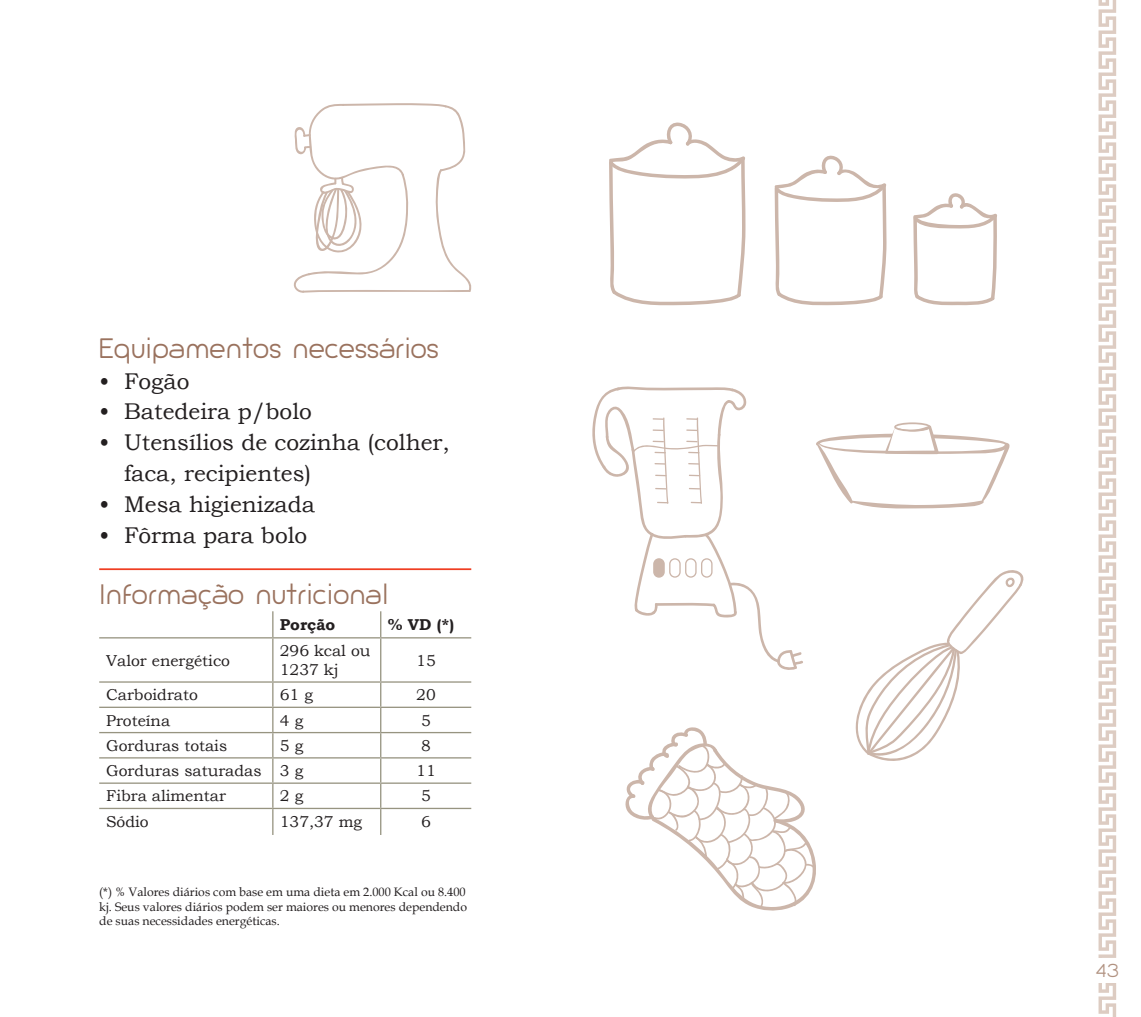
<style>
.page{position:relative;width:1141px;height:1017px;background:#fff}
.page>*{position:absolute;margin:0;border:0;box-sizing:border-box;transform-origin:0 0}
.t1{font:26.25px "Giorgio";color:#9a725e}
.t2{font:22.75px/30.8px "Bookman Old Style";color:#231f20}
.t3{font:17.5px "Giorgio";color:#b19281}
.t4{font:15.75px/18.9px "Bookman Old Style";color:#231f20}
.t5{font:700 15.75px "Bookman Old Style";color:#231f20}
.t6{font:12.25px/14.7px "Book Antiqua";color:#231f20;text-align:justify}
</style>
<div class="page">
<svg style="left:1098px;top:0;width:18px;height:1017px"></svg>
<div style="left:1074px;top:958px;width:67px;height:24px;background:#fff"></div>
<hr style="left:99px;top:568px;width:372px;height:2px;background:#ef3e22">
<svg style="left:592px;top:386px;width:211px;height:284px"></svg>
<svg style="left:272px;top:611px;width:1px;height:26px"></svg>
<svg style="left:380px;top:611px;width:1px;height:26px"></svg>
<hr style="left:99px;top:637px;width:174px;height:1px;background:#979481">
<hr style="left:273px;top:637px;width:108px;height:1px;background:#979481">
<hr style="left:272px;top:638px;width:1px;height:43px;background:#979481">
<hr style="left:381px;top:637px;width:90px;height:1px;background:#979481">
<hr style="left:380px;top:638px;width:1px;height:43px;background:#979481">
<hr style="left:99px;top:681px;width:174px;height:2px;background:#979481">
<hr style="left:273px;top:681px;width:108px;height:2px;background:#979481">
<hr style="left:381px;top:681px;width:90px;height:2px;background:#979481">
<hr style="left:99px;top:707px;width:174px;height:1px;background:#979481">
<hr style="left:273px;top:707px;width:108px;height:1px;background:#979481">
<hr style="left:381px;top:707px;width:90px;height:1px;background:#979481">
<hr style="left:99px;top:732px;width:174px;height:1px;background:#979481">
<hr style="left:273px;top:732px;width:108px;height:1px;background:#979481">
<hr style="left:381px;top:732px;width:90px;height:1px;background:#979481">
<hr style="left:99px;top:757px;width:174px;height:1px;background:#979481">
<hr style="left:273px;top:757px;width:108px;height:1px;background:#979481">
<hr style="left:381px;top:757px;width:90px;height:1px;background:#979481">
<hr style="left:99px;top:782px;width:174px;height:2px;background:#979481">
<hr style="left:273px;top:782px;width:108px;height:2px;background:#979481">
<hr style="left:381px;top:782px;width:90px;height:2px;background:#979481">
<hr style="left:99px;top:808px;width:174px;height:1px;background:#979481">
<hr style="left:273px;top:808px;width:108px;height:1px;background:#979481">
<svg style="left:272px;top:683px;width:1px;height:152px"></svg>
<hr style="left:381px;top:808px;width:90px;height:1px;background:#979481">
<svg style="left:380px;top:683px;width:1px;height:152px"></svg>
<svg style="left:293px;top:103px;width:179px;height:190px"></svg>
<svg style="left:816px;top:422px;width:194px;height:87px"></svg>
<svg style="left:625px;top:727px;width:191px;height:184px"></svg>
<svg style="left:855px;top:570px;width:169px;height:191px"></svg>
<svg style="left:609px;top:122px;width:137px;height:184px"></svg>
<svg style="left:774px;top:155px;width:113px;height:151px"></svg>
<svg style="left:913px;top:193px;width:84px;height:113px"></svg>
<h1 class="t1" style="left:99px;top:332px;width:341px">Equipamentos necessários</h1>
<h2 class="t2" style="left:99px;top:366px;width:92px">• Fogão</h2>
<h2 class="t2" style="left:99px;top:396px;width:214px">• Batedeira p/bolo</h2>
<h2 class="t2" style="left:124px;top:427px;width:327px;text-indent:-25px">• Utensílios de cozinha (colher, faca, recipientes)</h2>
<h2 class="t2" style="left:99px;top:489px;width:217px">• Mesa higienizada</h2>
<h2 class="t2" style="left:99px;top:520px;width:210px">• Fôrma para bolo</h2>
<h1 class="t1" style="left:99px;top:578px;width:291px">Informação nutricional</h1>
<p class="t5" style="left:280px;top:613px;width:57px">Porção</p>
<p class="t5" style="left:388px;top:613px;width:68px">% VD (*)</p>
<p class="t4" style="left:106px;top:651px;width:125px">Valor energético</p>
<p class="t4" style="left:280px;top:641px;width:92px">296 kcal ou<br>1237 kj</p>
<p class="t4" style="left:416px;top:651px;width:21px">15</p>
<p class="t4" style="left:106px;top:686px;width:93px">Carboidrato</p>
<p class="t4" style="left:280px;top:686px;width:35px">61 g</p>
<p class="t4" style="left:416px;top:686px;width:21px">20</p>
<p class="t4" style="left:106px;top:711px;width:65px">Proteína</p>
<p class="t4" style="left:280px;top:711px;width:25px">4 g</p>
<p class="t4" style="left:421px;top:711px;width:11px">5</p>
<p class="t4" style="left:106px;top:736px;width:122px">Gorduras totais</p>
<p class="t4" style="left:280px;top:736px;width:25px">5 g</p>
<p class="t4" style="left:421px;top:736px;width:11px">8</p>
<p class="t4" style="left:106px;top:761px;width:198px">Gorduras saturadas 3 g</p>
<p class="t4" style="left:416px;top:761px;width:21px">11</p>
<p class="t4" style="left:106px;top:787px;width:121px">Fibra alimentar</p>
<p class="t4" style="left:280px;top:787px;width:25px">2 g</p>
<p class="t4" style="left:421px;top:787px;width:11px">5</p>
<p class="t4" style="left:106px;top:813px;width:44px">Sódio</p>
<p class="t4" style="left:280px;top:812px;width:84px">137,37 mg</p>
<p class="t4" style="left:421px;top:813px;width:11px">6</p>
<p class="t6" style="left:99px;top:884px;width:369px">(*) % Valores diários com base em uma dieta em 2.000 Kcal ou 8.400 kj. Seus valores diários podem ser maiores ou menores dependendo de suas necessidades energéticas.</p>
<h3 class="t3" style="left:1096px;top:959px;width:24px">43</h3>
</div>
